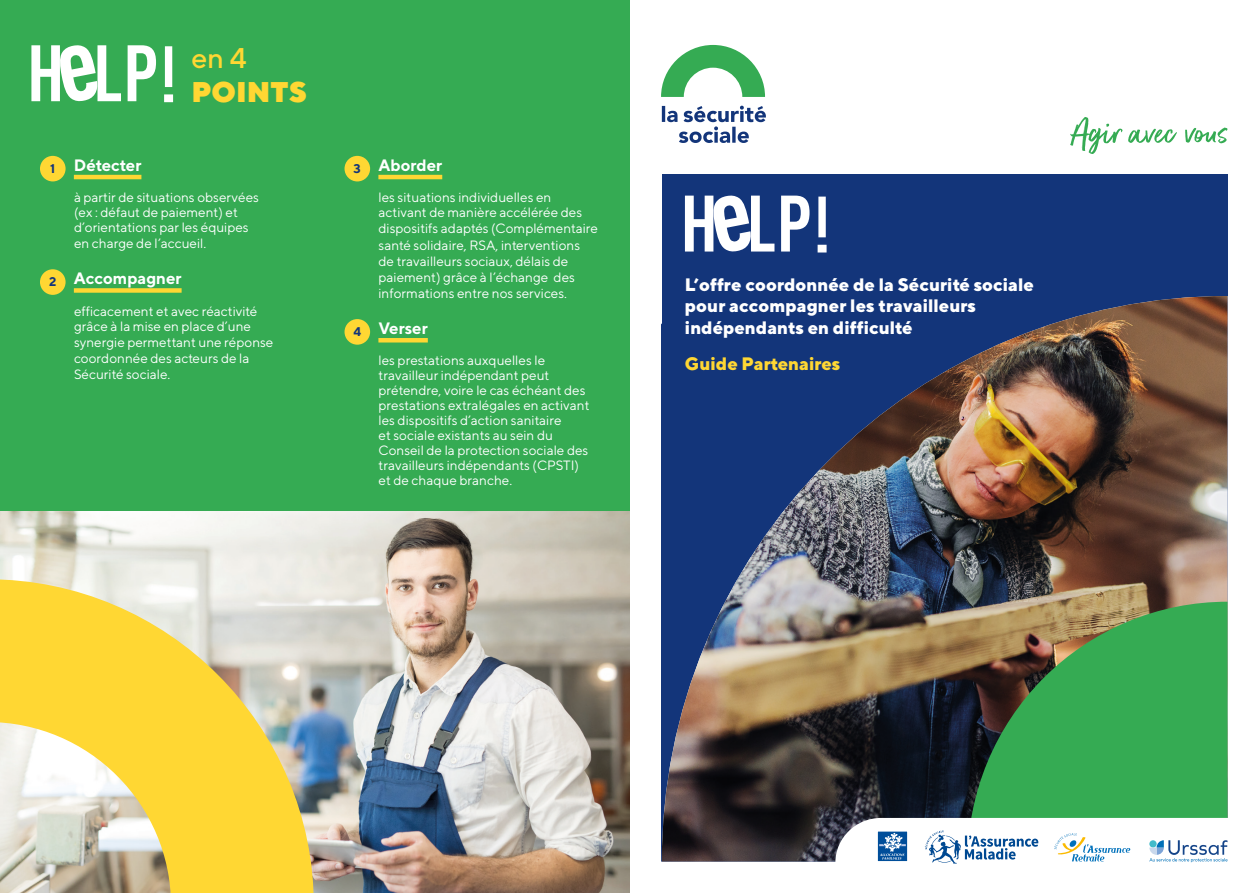
<style>
.page{position:relative;width:1259px;height:893px;background:#fff}
.page>*{position:absolute;margin:0;border:0;box-sizing:border-box;transform-origin:0 0}
.t1{font:900 28.5px/34.2px "TT Norms";color:#ffd733}
.t2{font:800 18px/21.6px "TT Norms";color:#fff}
.t3{font:800 18px "TT Norms";color:#ffd733}
.t4{font:700 16.5px "TT Norms";color:#fff}
.t5{font:13.5px/15px "TT Norms";color:#fff}
.t6{font:700 12.6px "TT Norms";color:#13357a}
.s1{font-weight:500}
</style>
<div class="page">
<div style="left:0;top:0;width:629px;height:893px;background:#35ab53"></div>
<img style="left:0;top:511px;width:629px;height:382px">
<div style="left:662px;top:174px;width:565px;height:122px;background:#13357a"></div>
<img style="left:662px;top:296px;width:565px;height:565px">
<svg style="left:967px;top:602px;width:260px;height:216px;background:#45964f"></svg>
<svg style="left:685px;top:195px;width:124px;height:57px"></svg>
<svg style="left:817px;top:197px;width:9px;height:55px"></svg>
<svg style="left:661px;top:45px;width:104px;height:52px"></svg>
<svg style="left:662px;top:106px;width:104px;height:37px"></svg>
<svg style="left:1070px;top:117px;width:157px;height:37px"></svg>
<hr style="left:74px;top:175px;width:67px;height:4px;background:#ffd733">
<div style="left:74px;top:288px;width:108px;height:5px;background:#ffd733"></div>
<div style="left:40px;top:156px;width:26px;height:25px;background:#ffd733;border-radius:50%"></div>
<div style="left:40px;top:269px;width:26px;height:26px;background:#ffd733;border-radius:50%"></div>
<hr style="left:378px;top:175px;width:64px;height:4px;background:#ffd733">
<hr style="left:378px;top:338px;width:50px;height:4px;background:#ffd733">
<div style="left:344px;top:156px;width:26px;height:25px;background:#ffd733;border-radius:50%"></div>
<div style="left:344px;top:319px;width:26px;height:26px;background:#ffd733;border-radius:50%"></div>
<svg style="left:0;top:579px;width:314px;height:314px;background:#ecd67a"></svg>
<svg style="left:31px;top:45px;width:125px;height:57px"></svg>
<svg style="left:164px;top:46px;width:9px;height:56px"></svg>
<svg style="left:835px;top:818px;width:393px;height:46px"></svg>
<p class="t1" style="left:191px;top:40px;width:117px"><span class="s1">en 4<br></span>POINTS</p>
<p class="t6" style="left:50px;top:160px;width:7px">1</p>
<p class="t4" style="left:74px;top:155px;width:69px">Détecter</p>
<p class="t5" style="left:74px;top:189px;width:186px;line-height:15.5px">à partir de situations observées (ex : défaut de paiement) et d’orientations par les équipes en charge de l’accueil.</p>
<p class="t6" style="left:49px;top:274px;width:9px">2</p>
<p class="t4" style="left:74px;top:268px;width:109px">Accompagner</p>
<p class="t5" style="left:74px;top:303px;width:201px;line-height:15.9px">efficacement et avec réactivité grâce à la mise en place d’une synergie permettant une réponse coordonnée des acteurs de la<br>Sécurité sociale.</p>
<p class="t6" style="left:354px;top:160px;width:9px">3</p>
<p class="t4" style="left:378px;top:155px;width:65px">Aborder</p>
<p class="t5" style="left:378px;top:189px;width:221px;line-height:16px">les situations individuelles en activant de manière accélérée des dispositifs adaptés (Complémentaire santé solidaire, RSA, interventions de travailleurs sociaux, délais de paiement) grâce à l’échange des informations entre nos services.</p>
<p class="t6" style="left:353px;top:323px;width:9px">4</p>
<p class="t4" style="left:378px;top:318px;width:51px">Verser</p>
<p class="t5" style="left:378px;top:353px;width:212px">les prestations auxquelles le travailleur indépendant peut prétendre, voire le cas échéant des prestations extralégales en activant les dispositifs d’action sanitaire<br>et sociale existants au sein du Conseil de la protection sociale des travailleurs indépendants (CPSTI) et de chaque branche.</p>
<p class="t2" style="left:685px;top:273px;width:350px">L’offre coordonnée de la Sécurité sociale pour accompagner les travailleurs indépendants en difficulté</p>
<p class="t3" style="left:685px;top:352px;width:157px">Guide Partenaires</p>
</div>
